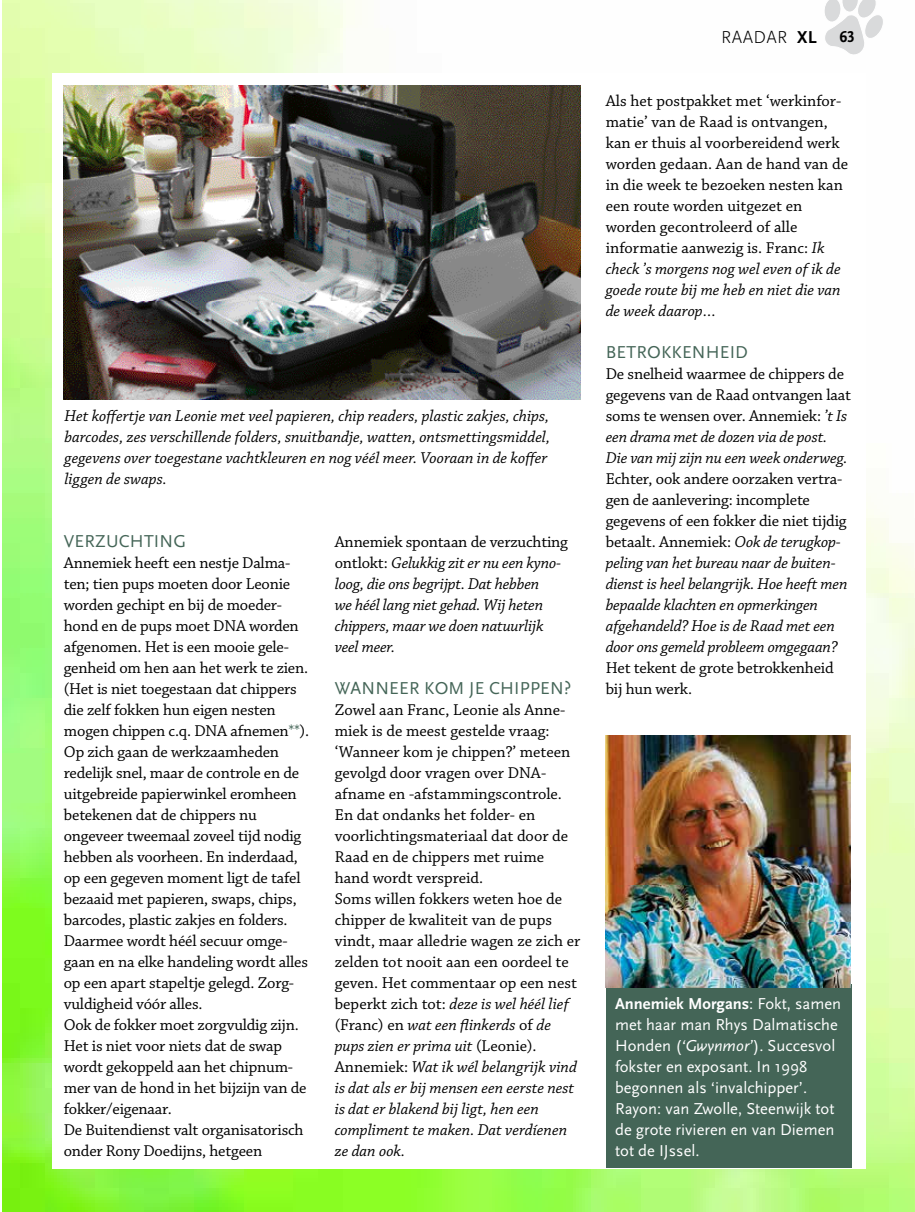
<style>
.page{position:relative;width:915px;height:1212px;background:#fff}
.page>*{position:absolute;margin:0;border:0;box-sizing:border-box;transform-origin:0 0}
.t1{font:18px "Scala Sans Pro";letter-spacing:.01em;color:#446557}
.t2{font:300 18px "Scala Sans Pro";letter-spacing:.02em;color:#000}
.t3{font:16.5px/21px "Chaparral Pro";letter-spacing:-.01em;color:#000}
.t4{font:italic 16.5px/21px "Chaparral Pro";letter-spacing:-.005em;color:#000}
.t5{font:16.5px/21px "Scala Sans Pro";color:#fff}
.t6{font:700 16.5px "Scala Sans Pro";color:#000;scale:.95 1}
.s1{color:#446557}
.s2{font-style:normal}
.s3{font-style:italic}
.s4{font-weight:700}
</style>
<div class="page">
<img style="left:2px;top:0;width:912px;height:1212px">
<div style="left:52px;top:73px;width:813px;height:1095px;background:#fff"></div>
<svg style="left:823px;top:0;width:60px;height:56px"></svg>
<div style="left:606px;top:985px;width:245px;height:183px;background:#446557"></div>
<img style="left:605px;top:736px;width:245px;height:252px">
<img style="left:64px;top:85px;width:516px;height:315px">
<p class="t4" style="left:64px;top:405px;width:487px">Het koffertje van Leonie met veel papieren, chip readers, plastic zakjes, chips, barcodes, zes verschillende folders, snuitbandje, watten, ontsmettingsmiddel, gegevens over toegestane vachtkleuren en nog véél meer. Vooraan in de koffer liggen de swaps.</p>
<p class="t1" style="left:64px;top:530px;width:124px">VERZUCHTING</p>
<p class="t3" style="left:64px;top:552px;width:247px">Annemiek heeft een nestje Dalma&shy;ten; tien pups moeten door Leonie worden gechipt en bij de moeder&shy;hond en de pups moet DNA worden afgenomen. Het is een mooie gele&shy;genheid om hen aan het werk te zien. (Het is niet toegestaan dat chippers die zelf fokken hun eigen nesten mogen chippen c.q. DNA afnemen<span class="s1">**</span>).<br>Op zich gaan de werkzaamheden redelijk snel, maar de controle en de uitgebreide papierwinkel eromheen betekenen dat de chippers nu ongeveer tweemaal zoveel tijd nodig hebben als voorheen. En inderdaad, op een gegeven moment ligt de tafel bezaaid met papieren, swaps, chips, barcodes, plastic zakjes en folders.<br>Daarmee wordt héél secuur omge&shy;gaan en na elke handeling wordt alles op een apart stapeltje gelegd. Zorg&shy;vuldigheid vóór alles.<br>Ook de fokker moet zorgvuldig zijn.<br>Het is niet voor niets dat de swap wordt gekoppeld aan het chipnum&shy;mer van de hond in het bijzijn van de fokker/eigenaar.<br>De Buitendienst valt organisatorisch onder Rony Doedijns, hetgeen</p>
<p class="t4" style="left:334px;top:532px;width:234px"><span class="s2">Annemiek spontaan de verzuchting ontlokt:</span> Gelukkig zit er nu een kyno&shy;loog, die ons begrijpt. Dat hebben<br>we héél lang niet gehad. Wij heten chippers, maar we doen natuurlijk veel meer.</p>
<p class="t1" style="left:335px;top:677px;width:238px">WANNEER KOM JE CHIPPEN?</p>
<p class="t3" style="left:334px;top:699px;width:247px">Zowel aan Franc, Leonie als Anne&shy;miek is de meest gestelde vraag: ‘Wanneer kom je chippen?’ meteen gevolgd door vragen over DNA&shy;afname en -afstammingscontrole.<br>En dat ondanks het folder- en voorlichtingsmateriaal dat door de<br>Raad en de chippers met ruime hand wordt verspreid.<br>Soms willen fokkers weten hoe de chipper de kwaliteit van de pups vindt, maar alledrie wagen ze zich er zelden tot nooit aan een oordeel te geven. Het commentaar op een nest beperkt zich tot: <span class="s3">deze is wel héél lief </span>(Franc) en <span class="s3">wat een flinkerds</span> of <span class="s3">de pups zien er prima uit</span> (Leonie).<br>Annemiek: <span class="s3">Wat ik wél belangrijk vind is dat als er bij mensen een eerste nest is dat er blakend bij ligt, hen een compliment te maken. Dat verdíenen ze dan ook.</span></p>
<p class="t2" style="left:721px;top:27px;width:97px">RAADAR <span class="s4">XL</span></p>
<p class="t6" style="left:839px;top:27px;width:18px">63</p>
<p class="t3" style="left:605px;top:91px;width:244px">Als het postpakket met ‘werkinfor&shy;matie’ van de Raad is ontvangen, kan er thuis al voorbereidend werk worden gedaan. Aan de hand van de in die week te bezoeken nesten kan een route worden uitgezet en worden gecontroleerd of alle informatie aanwezig is. Franc: <span class="s3">Ik check ’s morgens nog wel even of ik de goede route bij me heb en niet die van de week daarop…</span></p>
<p class="t1" style="left:605px;top:341px;width:144px">BETROKKENHEID</p>
<p class="t3" style="left:605px;top:363px;width:247px">De snelheid waarmee de chippers de gegevens van de Raad ontvangen laat soms te wensen over. Annemiek: <span class="s3">’t Is een drama met de dozen via de post.<br>Die van mij zijn nu een week onderweg.</span></p>
<p class="t4" style="left:605px;top:469px;width:243px"><span class="s2">Echter, ook andere oorzaken vertra&shy;gen de aanlevering: incomplete gegevens of een fokker die niet tijdig betaalt. Annemiek:</span> Ook de terugkop&shy;peling van het bureau naar de buiten&shy;dienst is heel belangrijk. Hoe heeft men bepaalde klachten en opmerkingen afgehandeld? Hoe is de Raad met een door ons gemeld probleem omgegaan?</p>
<p class="t3" style="left:605px;top:658px;width:229px">Het tekent de grote betrokkenheid bij hun werk.</p>
<p class="t5" style="left:615px;top:993px;width:227px"><span class="s4">Annemiek Morgans</span>: Fokt, samen met haar man Rhys Dalmatische<br>Honden (<span class="s3">‘Gwynmor’</span>). Succesvol fokster en exposant. In 1998 begonnen als ‘invalchipper’.<br>Rayon: van Zwolle, Steenwijk tot de grote rivieren en van Diemen tot de IJssel.</p>
</div>
